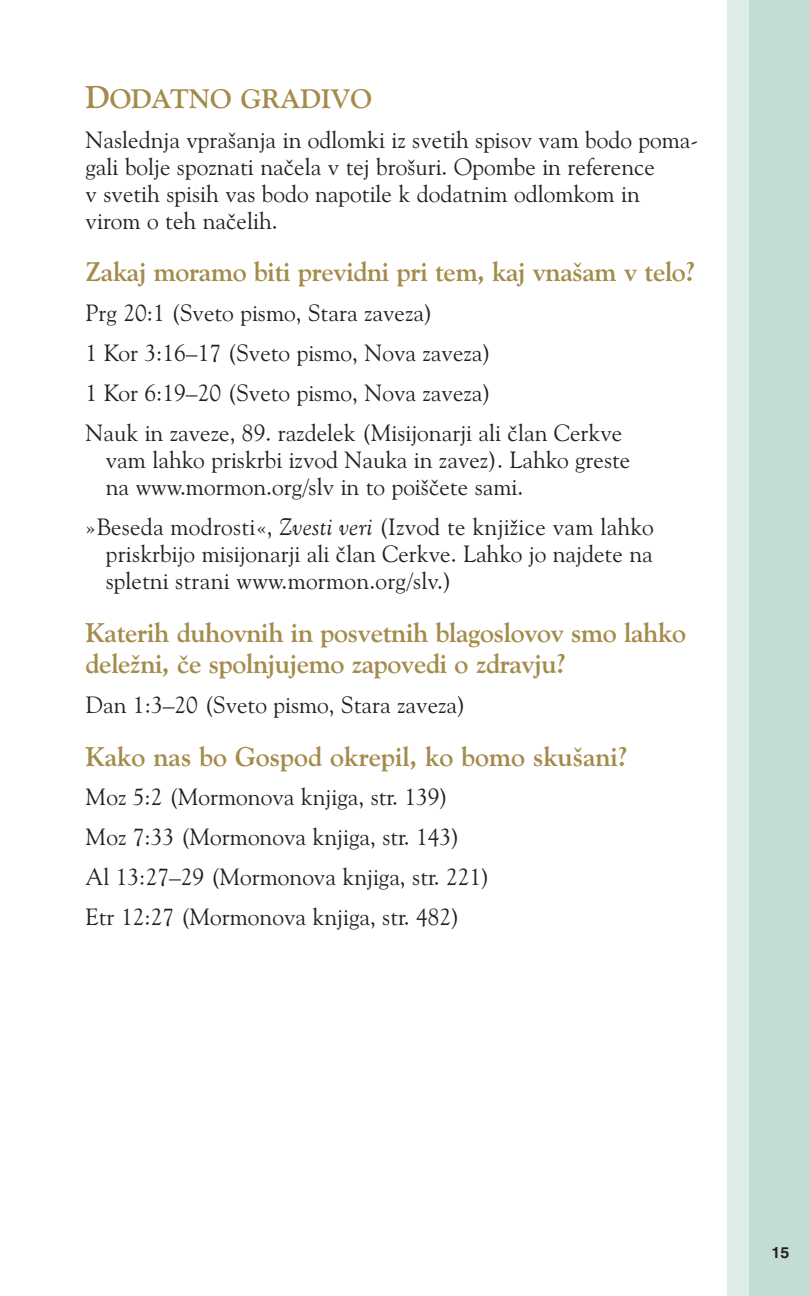
<style>
.page{position:relative;width:810px;height:1296px;background:#fff}
.page>*{position:absolute;margin:0;border:0;box-sizing:border-box;transform-origin:0 0}
.t1{font:700 27px/31.5px "Goudy Croatian";letter-spacing:-.01em;color:#a48b4a}
.t2{font:700 26.78px "Goudy Croatian";color:#a48b4a}
.t3{font:23.62px/27px "Goudy Croatian Roman";color:#231f20}
.t4{font:700 15.75px "Swiss Croatian";color:#231f20}
.s1{font-size:31.5px}
.s2{font-family:"Goudy Croatian";font-style:italic}
</style>
<div class="page">
<div style="left:727px;top:0;width:83px;height:1296px;background:#c3ddd5"></div>
<div style="left:727px;top:0;width:21px;height:1296px;background:#deede8"></div>
<p class="t2" style="left:86px;top:87px;width:288px"><span class="s1">D</span>ODATNO GRADIVO</p>
<p class="t3" style="left:86px;top:128px;width:614px">Naslednja vpraøanja in odlomki iz svetih spisov vam bodo poma&shy;gali bolje spoznati naçela v tej broøuri. Opombe in reference<br>v svetih spisih vas bodo napotile k dodatnim odlomkom in virom o teh naçelih.</p>
<p class="t1" style="left:86px;top:258px;width:612px">Zakaj moramo biti previdni pri tem, kaj vnaøam v telo?</p>
<p class="t3" style="left:86px;top:295px;width:538px;line-height:40.1px">Prg 20:1 (Sveto pismo, Stara zaveza)<br>1 Kor 3:16–17 (Sveto pismo, Nova zaveza)<br>1 Kor 6:19–20 (Sveto pismo, Nova zaveza)<br>Nauk in zaveze, 89. razdelek (Misijonarji ali çlan Cerkve</p>
<p class="t3" style="left:106px;top:448px;width:526px">vam lahko priskrbi izvod Nauka in zavez). Lahko greste na www.mormon.org/slv in to poiøçete sami.</p>
<p class="t3" style="left:106px;top:515px;width:549px;text-align:justify;text-indent:-20px">»Beseda modrosti«, <span class="s2">Zvesti veri</span> (Izvod te knjiœice vam lahko priskrbijo misijonarji ali çlan Cerkve. Lahko jo najdete na spletni strani www.mormon.org/slv.)</p>
<p class="t1" style="left:86px;top:618px;width:602px">Katerih duhovnih in posvetnih blagoslovov smo lahko deleœni, çe spolnjujemo zapovedi o zdravju?</p>
<p class="t3" style="left:86px;top:693px;width:382px">Dan 1:3–20 (Sveto pismo, Stara zaveza)</p>
<p class="t1" style="left:86px;top:742px;width:544px">Kako nas bo Gospod okrepil, ko bomo skuøani?</p>
<p class="t3" style="left:86px;top:779px;width:406px;line-height:40.1px">Moz 5:2 (Mormonova knjiga, str. 139)<br>Moz 7:33 (Mormonova knjiga, str. 143)<br>Al 13:27–29 (Mormonova knjiga, str. 221)<br>Etr 12:27 (Mormonova knjiga, str. 482)</p>
<p class="t4" style="left:771px;top:1246px;width:19px">15</p>
</div>
